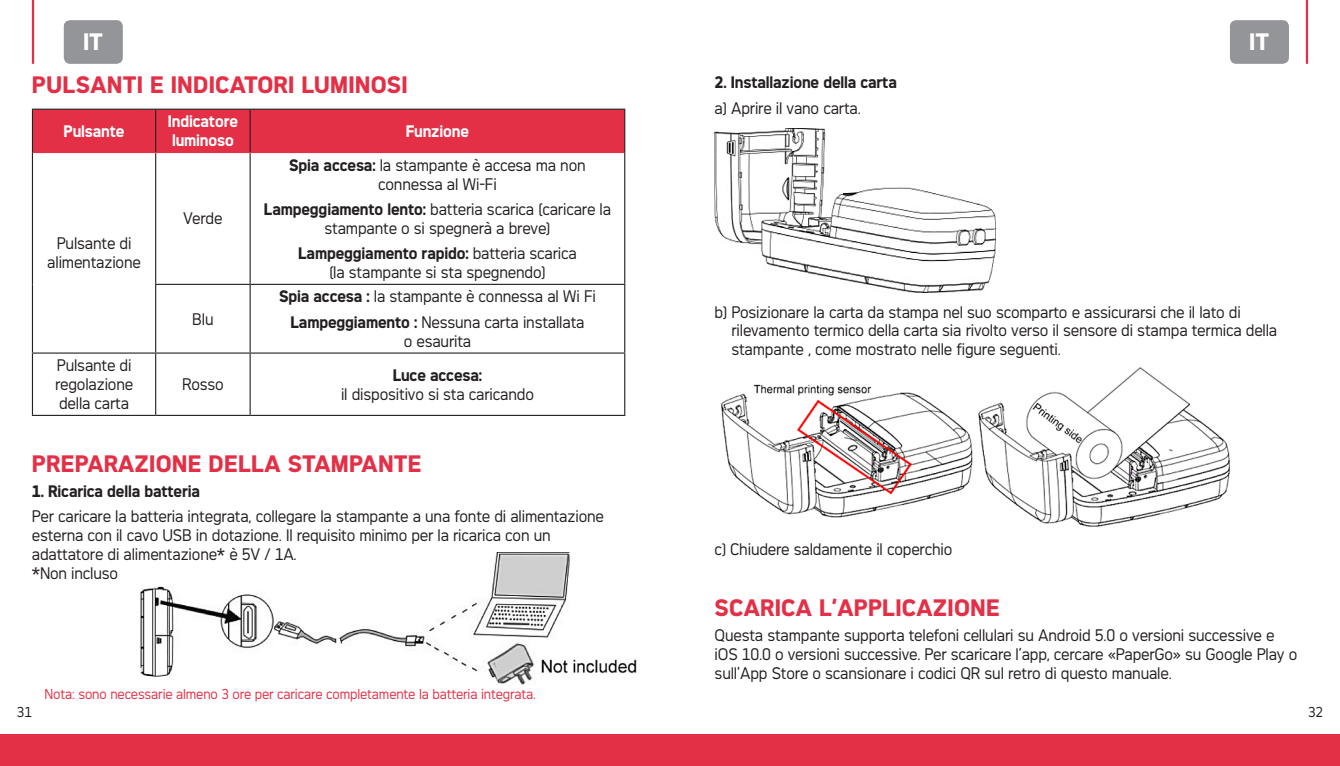
<style>
.page{position:relative;width:1340px;height:766px;background:#fff}
.page>*{position:absolute;margin:0;border:0;box-sizing:border-box;transform-origin:0 0}
.t1{font:700 22.5px "Agfa Photo Thalis";letter-spacing:.01em;color:#e33046}
.t2{font:700 22.5px "Agfa Photo Thalis";color:#fff}
.t3{font:15.75px/18.9px "Agfa Photo Thalis";letter-spacing:-.01em;color:#231f20;text-align:center;scale:.95 1}
.t4{font:700 15.75px "Agfa Photo Thalis";letter-spacing:-.01em;color:#231f20;scale:.95 1}
.t5{font:700 15.75px/18.9px "Agfa Photo Thalis";letter-spacing:-.01em;color:#fff;scale:.95 1}
.t6{font:13.5px "Agfa Photo Thalis";letter-spacing:-.01em;color:#e33046;scale:.95 1}
.t7{font:13.5px "Agfa Photo Thalis";color:#231f20;scale:.95 1}
.s1{font-weight:700}
</style>
<div class="page">
<div style="left:0;top:733px;width:670px;height:32px;background:#e33046"></div>
<div style="left:670px;top:733px;width:669px;height:32px;background:#e33046"></div>
<hr style="left:1305px;top:0;width:2px;height:64px;background:#e33046">
<hr style="left:32px;top:0;width:2px;height:64px;background:#e33046">
<div style="left:1229px;top:20px;width:59px;height:44px;background:#939598;border-radius:6px"></div>
<div style="left:64px;top:20px;width:59px;height:44px;background:#939598;border-radius:6px"></div>
<img style="left:140px;top:552px;width:497px;height:132px">
<div style="left:33px;top:110px;width:591px;height:42px;background:#e33046"></div>
<hr style="left:155px;top:110px;width:1px;height:42px;background:#231f20">
<hr style="left:249px;top:110px;width:2px;height:42px;background:#231f20">
<hr style="left:155px;top:153px;width:1px;height:131px;background:#231f20">
<hr style="left:249px;top:153px;width:2px;height:131px;background:#231f20">
<hr style="left:155px;top:284px;width:95px;height:1px;background:#231f20">
<hr style="left:155px;top:285px;width:1px;height:67px;background:#231f20">
<hr style="left:250px;top:284px;width:375px;height:1px;background:#231f20">
<hr style="left:249px;top:285px;width:2px;height:67px;background:#231f20">
<hr style="left:32px;top:352px;width:124px;height:1px;background:#231f20">
<hr style="left:156px;top:352px;width:94px;height:1px;background:#231f20">
<hr style="left:155px;top:353px;width:1px;height:61px;background:#231f20">
<hr style="left:250px;top:352px;width:375px;height:1px;background:#231f20">
<hr style="left:249px;top:353px;width:2px;height:61px;background:#231f20">
<hr style="left:33px;top:152px;width:123px;height:1px;background:#e33046">
<hr style="left:156px;top:152px;width:94px;height:1px;background:#e33046">
<hr style="left:250px;top:152px;width:374px;height:1px;background:#e33046">
<hr style="left:32px;top:109px;width:124px;height:1px;background:#231f20">
<hr style="left:32px;top:110px;width:1px;height:42px;background:#231f20">
<hr style="left:156px;top:109px;width:94px;height:1px;background:#231f20">
<hr style="left:250px;top:109px;width:375px;height:1px;background:#231f20">
<hr style="left:624px;top:110px;width:1px;height:42px;background:#231f20">
<hr style="left:32px;top:152px;width:1px;height:132px;background:#231f20">
<hr style="left:32px;top:284px;width:1px;height:68px;background:#231f20">
<hr style="left:624px;top:152px;width:1px;height:132px;background:#231f20">
<hr style="left:624px;top:285px;width:1px;height:67px;background:#231f20">
<hr style="left:32px;top:353px;width:1px;height:61px;background:#231f20">
<hr style="left:624px;top:353px;width:1px;height:61px;background:#231f20">
<hr style="left:32px;top:414px;width:124px;height:2px;background:#231f20">
<hr style="left:156px;top:414px;width:94px;height:2px;background:#231f20">
<hr style="left:250px;top:414px;width:375px;height:2px;background:#231f20">
<img style="left:714px;top:129px;width:281px;height:163px">
<img style="left:721px;top:367px;width:509px;height:160px">
<h1 class="t2" style="left:83px;top:28px;width:11px">IT</h1>
<h1 class="t2" style="left:1249px;top:28px;width:11px">IT</h1>
<h1 class="t1" style="left:32px;top:71px;width:377px">Pu lsanti e indicatori luminosi</h1>
<p class="t5" style="left:64px;top:121px;width:66px">Pulsante</p>
<p class="t5" style="left:168px;top:112px;width:75px">Indicatore luminoso</p>
<p class="t5" style="left:406px;top:121px;width:68px">Funzione</p>
<p class="t3" style="left:47px;top:234px;width:100px">Pulsante di alimentazione</p>
<p class="t3" style="left:55px;top:355px;width:84px;text-align:justify">Pulsante di regolazione della carta</p>
<p class="t3" style="left:183px;top:209px;width:43px">Verde</p>
<p class="t3" style="left:192px;top:309px;width:24px">Blu</p>
<p class="t3" style="left:182px;top:374px;width:46px">Rosso</p>
<p class="t3" style="left:289px;top:155px;width:314px"><span class="s1">Spia accesa:</span> la stampante è accesa ma non connessa al Wi-Fi</p>
<p class="t3" style="left:264px;top:199px;width:367px"><span class="s1">Lampeggiamento lento:</span> batteria scarica (caricare la stampante o si spegnerà a breve)</p>
<p class="t3" style="left:298px;top:243px;width:295px"><span class="s1">Lampeggiamento rapido:</span> batteria scarica (la stampante si sta spegnendo)</p>
<p class="t3" style="left:279px;top:284px;width:335px;line-height:25.2px"><span class="s1">Spia accesa :</span> la stampante è connessa al Wi Fi<br><span class="s1">Lampeggiamento :</span> Nessuna carta installata</p>
<p class="t3" style="left:404px;top:331px;width:72px">o esaurita</p>
<p class="t4" style="left:393px;top:365px;width:95px">Luce accesa:</p>
<p class="t3" style="left:341px;top:384px;width:204px">il dispositivo si sta caricando</p>
<h1 class="t1" style="left:32px;top:450px;width:389px">Preparazione della stam pante</h1>
<p class="t4" style="left:32px;top:482px;width:178px">1. Ricarica della batteria</p>
<p class="t3" style="left:32px;top:507px;width:603px;text-align:left">Per caricare la batteria integrata, collegare la stampante a una fonte di alimentazione esterna con il cavo USB in dotazione. Il requisito minimo per la ricarica con un adattatore di alimentazione* è 5V / 1A.<br>*Non incluso</p>
<p class="t6" style="left:45px;top:686px;width:518px">Nota: sono necessarie almeno 3 ore per caricare completamente la batteria integrata.</p>
<p class="t4" style="left:714px;top:73px;width:193px">2. Installazione della carta</p>
<p class="t3" style="left:714px;top:98px;width:155px">a) Aprire il vano carta.</p>
<p class="t3" style="left:731px;top:302px;width:576px;text-align:left;text-indent:-17px">b) Posizionare la carta da stampa nel suo scomparto e assicurarsi che il lato di rilevamento termico della carta sia rivolto verso il sensore di stampa termica della stampante , come mostrato nelle figure seguenti.</p>
<p class="t3" style="left:714px;top:539px;width:252px">c) Chiudere saldamente il coperchio</p>
<h1 class="t1" style="left:714px;top:594px;width:284px">Scarica l’applicazione</h1>
<p class="t3" style="left:714px;top:625px;width:614px;text-align:left">Questa stampante supporta telefoni cellulari su Android 5.0 o versioni successive e iOS 10.0 o versioni successive. Per scaricare l’app, cercare «PaperGo» su Google Play o sull’App Store o scansionare i codici QR sul retro di questo manuale.</p>
<p class="t7" style="left:17px;top:703px;width:17px">31</p>
<p class="t7" style="left:1307px;top:703px;width:17px">32</p>
</div>
